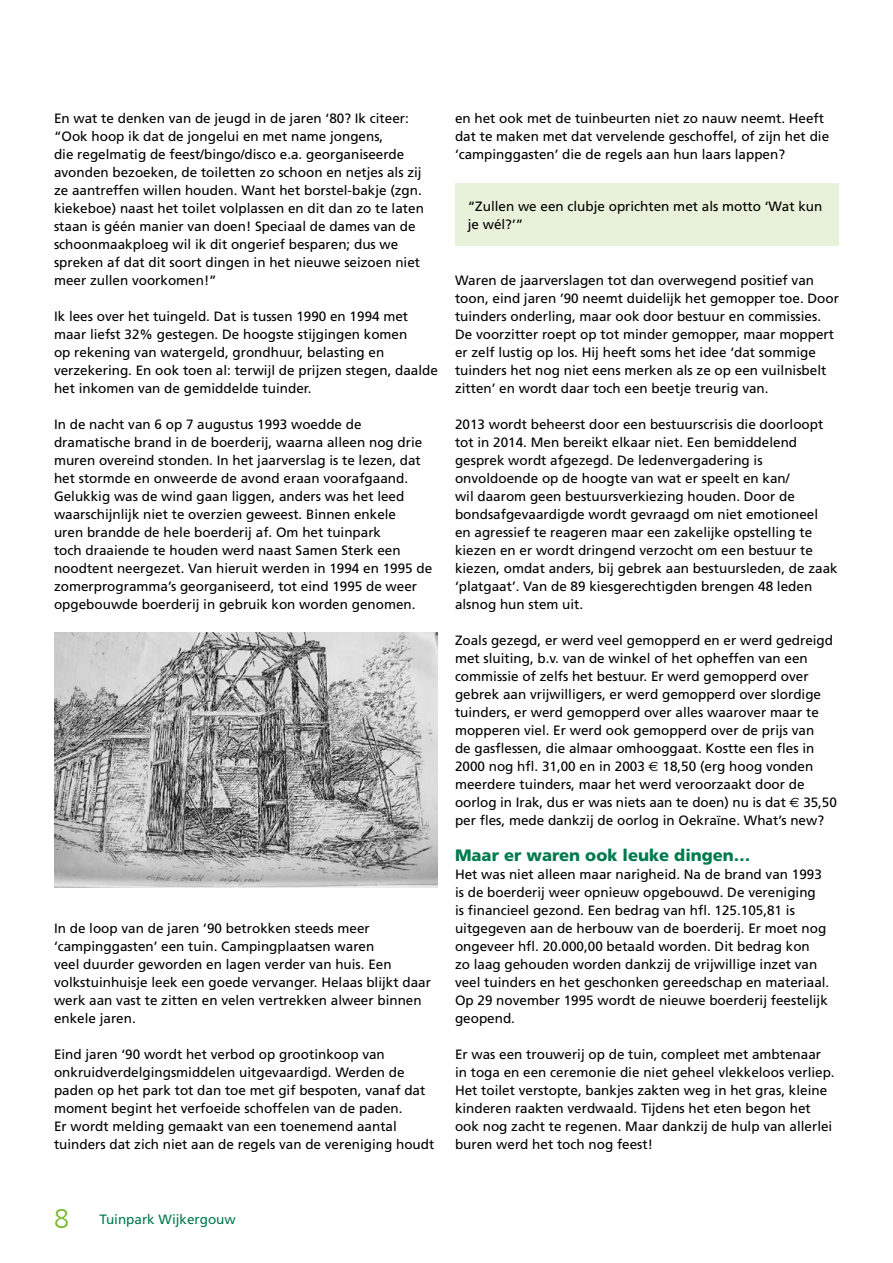
<style>
.page{position:relative;width:893px;height:1263px;background:#fff}
.page>*{position:absolute;margin:0;border:0;box-sizing:border-box;transform-origin:0 0}
.t1{font:900 16.5px "Frutiger";color:#007a4d}
.t2{font:13.5px/18px "Frutiger";color:#000}
.t3{font:13.5px "Frutiger";color:#007a4d}
.s1{font-family:"Euro Sans"}
.s2{font-weight:300;font-size:27px;color:#75b726}
</style>
<div class="page">
<div style="left:455px;top:183px;width:384px;height:63px;background:#e8f1d9"></div>
<img style="left:54px;top:632px;width:384px;height:256px">
<p class="t2" style="left:54px;top:109px;width:371px">En wat te denken van de jeugd in de jaren ‘80? Ik citeer: “Ook hoop ik dat de jongelui en met name jongens,<br>die regelmatig de feest/bingo/disco e.a. georganiseerde avonden bezoeken, de toiletten zo schoon en netjes als zij ze aantreffen willen houden. Want het borstel-bakje (zgn. kiekeboe) naast het toilet volplassen en dit dan zo te laten staan is géén manier van doen! Speciaal de dames van de schoonmaakploeg wil ik dit ongerief besparen; dus we spreken af dat dit soort dingen in het nieuwe seizoen niet meer zullen voorkomen!”</p>
<p class="t2" style="left:54px;top:307px;width:385px">Ik lees over het tuingeld. Dat is tussen 1990 en 1994 met maar liefst 32% gestegen. De hoogste stijgingen komen<br>op rekening van watergeld, grondhuur, belasting en verzekering. En ook toen al: terwijl de prijzen stegen, daalde het inkomen van de gemiddelde tuinder.</p>
<p class="t2" style="left:54px;top:415px;width:380px">In de nacht van 6 op 7 augustus 1993 woedde de dramatische brand in de boerderij, waarna alleen nog drie muren overeind stonden. In het jaarverslag is te lezen, dat het stormde en onweerde de avond eraan voorafgaand.<br>Gelukkig was de wind gaan liggen, anders was het leed waarschijnlijk niet te overzien geweest. Binnen enkele<br>uren brandde de hele boerderij af. Om het tuinpark<br>toch draaiende te houden werd naast Samen Sterk een noodtent neergezet. Van hieruit werden in 1994 en 1995 de zomerprogramma’s georganiseerd, tot eind 1995 de weer opgebouwde boerderij in gebruik kon worden genomen.</p>
<p class="t2" style="left:54px;top:919px;width:378px">In de loop van de jaren ’90 betrokken steeds meer ‘campinggasten’ een tuin. Campingplaatsen waren<br>veel duurder geworden en lagen verder van huis. Een volkstuinhuisje leek een goede vervanger. Helaas blijkt daar werk aan vast te zitten en velen vertrekken alweer binnen enkele jaren.</p>
<p class="t2" style="left:54px;top:1045px;width:382px">Eind jaren ‘90 wordt het verbod op grootinkoop van onkruidverdelgingsmiddelen uitgevaardigd. Werden de paden op het park tot dan toe met gif bespoten, vanaf dat moment begint het verfoeide schoffelen van de paden.<br>Er wordt melding gemaakt van een toenemend aantal tuinders dat zich niet aan de regels van de vereniging houdt</p>
<p class="t2" style="left:455px;top:109px;width:376px">en het ook met de tuinbeurten niet zo nauw neemt. Heeft dat te maken met dat vervelende geschoffel, of zijn het die ‘campinggasten’ die de regels aan hun laars lappen?</p>
<p class="t2" style="left:468px;top:197px;width:356px">“Zullen we een clubje oprichten met als motto ‘Wat kun je wél?’”</p>
<p class="t2" style="left:455px;top:271px;width:385px">Waren de jaarverslagen tot dan overwegend positief van toon, eind jaren ’90 neemt duidelijk het gemopper toe. Door tuinders onderling, maar ook door bestuur en commissies.<br>De voorzitter roept op tot minder gemopper, maar moppert er zelf lustig op los. Hij heeft soms het idee ‘dat sommige tuinders het nog niet eens merken als ze op een vuilnisbelt zitten’ en wordt daar toch een beetje treurig van.</p>
<p class="t2" style="left:455px;top:415px;width:384px">2013 wordt beheerst door een bestuurscrisis die doorloopt tot in 2014. Men bereikt elkaar niet. Een bemiddelend gesprek wordt afgezegd. De ledenvergadering is onvoldoende op de hoogte van wat er speelt en kan/<br>wil daarom geen bestuursverkiezing houden. Door de bondsafgevaardigde wordt gevraagd om niet emotioneel<br>en agressief te reageren maar een zakelijke opstelling te kiezen en er wordt dringend verzocht om een bestuur te kiezen, omdat anders, bij gebrek aan bestuursleden, de zaak ‘platgaat’. Van de 89 kiesgerechtigden brengen 48 leden alsnog hun stem uit.</p>
<p class="t2" style="left:455px;top:631px;width:383px">Zoals gezegd, er werd veel gemopperd en er werd gedreigd met sluiting, b.v. van de winkel of het opheffen van een commissie of zelfs het bestuur. Er werd gemopperd over gebrek aan vrijwilligers, er werd gemopperd over slordige tuinders, er werd gemopperd over alles waarover maar te mopperen viel. Er werd ook gemopperd over de prijs van<br>de gasflessen, die almaar omhooggaat. Kostte een fles in 2000 nog hfl. 31,00 en in 2003 <span class="s1">€</span> 18,50 (erg hoog vonden meerdere tuinders, maar het werd veroorzaakt door de oorlog in Irak, dus er was niets aan te doen) nu is dat <span class="s1">€</span> 35,50 per fles, mede dankzij de oorlog in Oekraïne. What’s new?</p>
<p class="t1" style="left:455px;top:845px;width:297px">Maar er waren ook leuke dingen…</p>
<p class="t2" style="left:455px;top:865px;width:376px">Het was niet alleen maar narigheid. Na de brand van 1993 is de boerderij weer opnieuw opgebouwd. De vereniging<br>is financieel gezond. Een bedrag van hfl. 125.105,81 is uitgegeven aan de herbouw van de boerderij. Er moet nog ongeveer hfl. 20.000,00 betaald worden. Dit bedrag kon<br>zo laag gehouden worden dankzij de vrijwillige inzet van veel tuinders en het geschonken gereedschap en materiaal.<br>Op 29 november 1995 wordt de nieuwe boerderij feestelijk geopend.</p>
<p class="t2" style="left:455px;top:1045px;width:381px">Er was een trouwerij op de tuin, compleet met ambtenaar in toga en een ceremonie die niet geheel vlekkeloos verliep.<br>Het toilet verstopte, bankjes zakten weg in het gras, kleine kinderen raakten verdwaald. Tijdens het eten begon het ook nog zacht te regenen. Maar dankzij de hulp van allerlei buren werd het toch nog feest!</p>
<p class="t3" style="left:54px;top:1211px;width:183px"><span class="s2">8</span> Tuinpark Wijkergouw</p>
</div>
